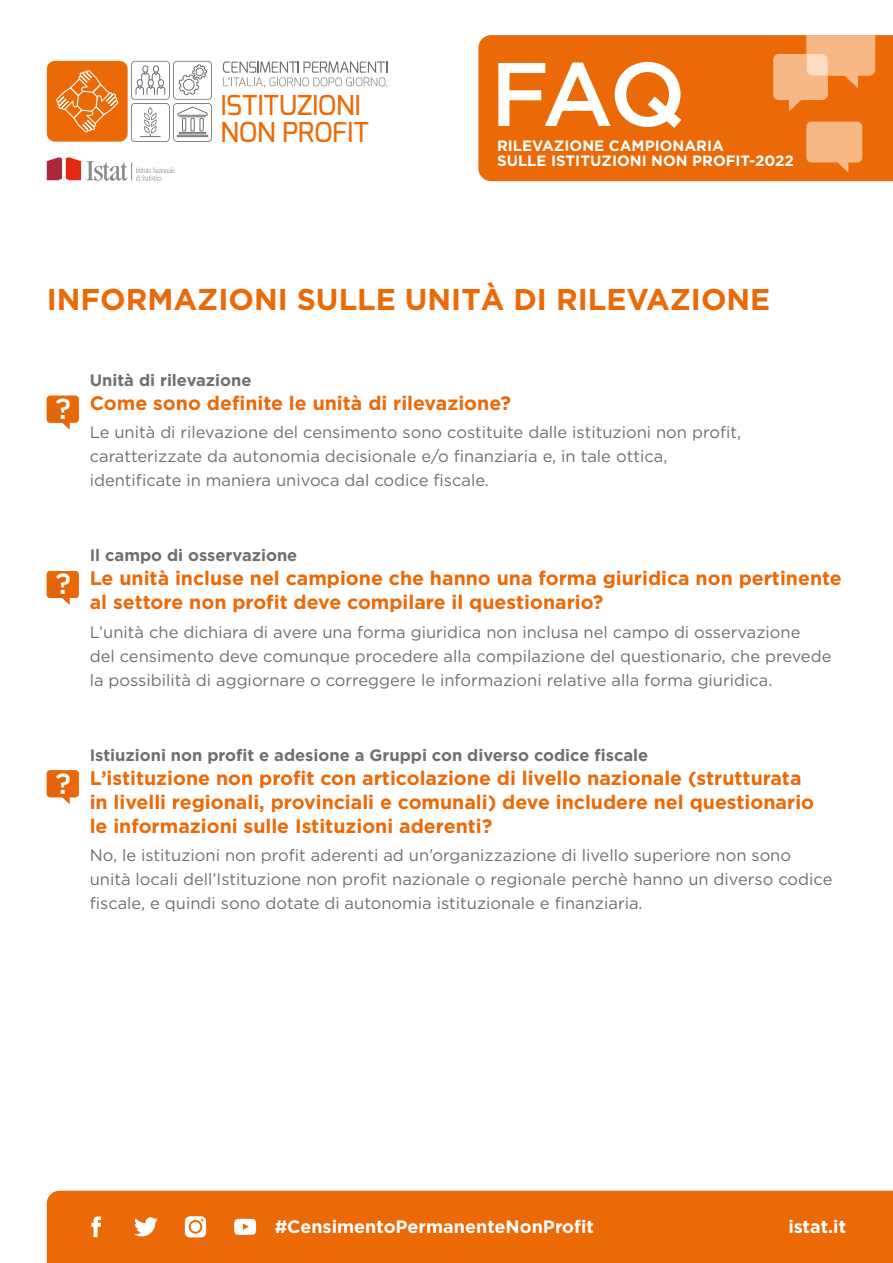
<style>
.page{position:relative;width:893px;height:1263px;background:#fff}
.page>*{position:absolute;margin:0;border:0;box-sizing:border-box;transform-origin:0 0}
.t1{font:500 90px "Gotham HTF";color:#fff}
.t2{font:700 30px "Gotham HTF";color:#ec6907}
.t3{font:500 27.45px/27.5px "Exo";letter-spacing:-.01em;color:#ec6907}
.t4{font:700 19.5px/24px "Gotham HTF";color:#ec6907}
.t5{font:700 18px "Gotham HTF";color:#fff}
.t6{font:16.5px/24px "Gotham HTF";color:#706f6f}
.t7{font:700 16.5px "Gotham HTF";color:#706f6f}
.t8{font:700 15px/15px "Gotham HTF";color:#fff}
</style>
<div class="page">
<svg style="left:47px;top:157px;width:127px;height:24px"></svg>
<svg style="left:223px;top:61px;width:164px;height:27px"></svg>
<div style="left:47px;top:61px;width:81px;height:81px;background:#ec6907;border-radius:8px"></div>
<svg style="left:56px;top:70px;width:63px;height:63px"></svg>
<svg style="left:131px;top:60px;width:81px;height:82px"></svg>
<div style="left:478px;top:35px;width:415px;height:146px;background:#ec6907"></div>
<svg style="left:806px;top:122px;width:56px;height:51px;background:#f5a86c"></svg>
<svg style="left:773px;top:35px;width:102px;height:77px;background:#f39d5a"></svg>
<div style="left:47px;top:1191px;width:846px;height:72px;background:#ec6907"></div>
<svg style="left:234px;top:1219px;width:22px;height:16px"></svg>
<svg style="left:134px;top:1217px;width:24px;height:19px"></svg>
<svg style="left:185px;top:1216px;width:21px;height:21px"></svg>
<svg style="left:91px;top:1216px;width:10px;height:21px"></svg>
<svg style="left:47px;top:396px;width:32px;height:33px"></svg>
<svg style="left:47px;top:571px;width:32px;height:34px"></svg>
<svg style="left:47px;top:770px;width:32px;height:34px"></svg>
<h3 class="t3" style="left:221px;top:91px;width:150px">ISTITUZIONI<br>NON PROFIT</h3>
<h1 class="t1" style="left:490px;top:43px;width:197px">FAQ</h1>
<p class="t8" style="left:497px;top:138px;width:298px">RILEVAZIONE CAMPIONARIA<br>SULLE ISTITUZIONI NON PROFIT-2022</p>
<h2 class="t2" style="left:47px;top:282px;width:725px">INFORMAZIONI SULLE UNITÀ DI RILEVAZIONE</h2>
<p class="t7" style="left:90px;top:371px;width:163px">Unità di rilevazione</p>
<p class="t4" style="left:90px;top:391px;width:423px">Come sono definite le unità di rilevazione?</p>
<p class="t6" style="left:90px;top:420px;width:653px">Le unità di rilevazione del censimento sono costituite dalle istituzioni non profit, caratterizzate da autonomia decisionale e/o finanziaria e, in tale ottica, identificate in maniera univoca dal codice fiscale.</p>
<p class="t7" style="left:90px;top:546px;width:209px">Il campo di osservazione</p>
<p class="t4" style="left:90px;top:566px;width:754px">Le unità incluse nel campione che hanno una forma giuridica non pertinente al settore non profit deve compilare il questionario?</p>
<p class="t6" style="left:90px;top:619px;width:743px">L’unità che dichiara di avere una forma giuridica non inclusa nel campo di osservazione<br>del censimento deve comunque procedere alla compilazione del questionario, che prevede la possibilità di aggiornare o correggere le informazioni relative alla forma giuridica.</p>
<p class="t7" style="left:90px;top:745px;width:560px">Istiuzioni non profit e adesione a Gruppi con diverso codice fiscale</p>
<p class="t4" style="left:90px;top:765px;width:726px">L’istituzione non profit con articolazione di livello nazionale (strutturata in livelli regionali, provinciali e comunali) deve includere nel questionario le informazioni sulle Istituzioni aderenti?</p>
<p class="t6" style="left:90px;top:843px;width:744px">No, le istituzioni non profit aderenti ad un’organizzazione di livello superiore non sono unità locali dell’Istituzione non profit nazionale o regionale perchè hanno un diverso codice fiscale, e quindi sono dotate di autonomia istituzionale e finanziaria.</p>
<p class="t5" style="left:275px;top:1216px;width:321px">#CensimentoPermanenteNonProfit</p>
<p class="t5" style="left:788px;top:1216px;width:59px">istat.it</p>
</div>
